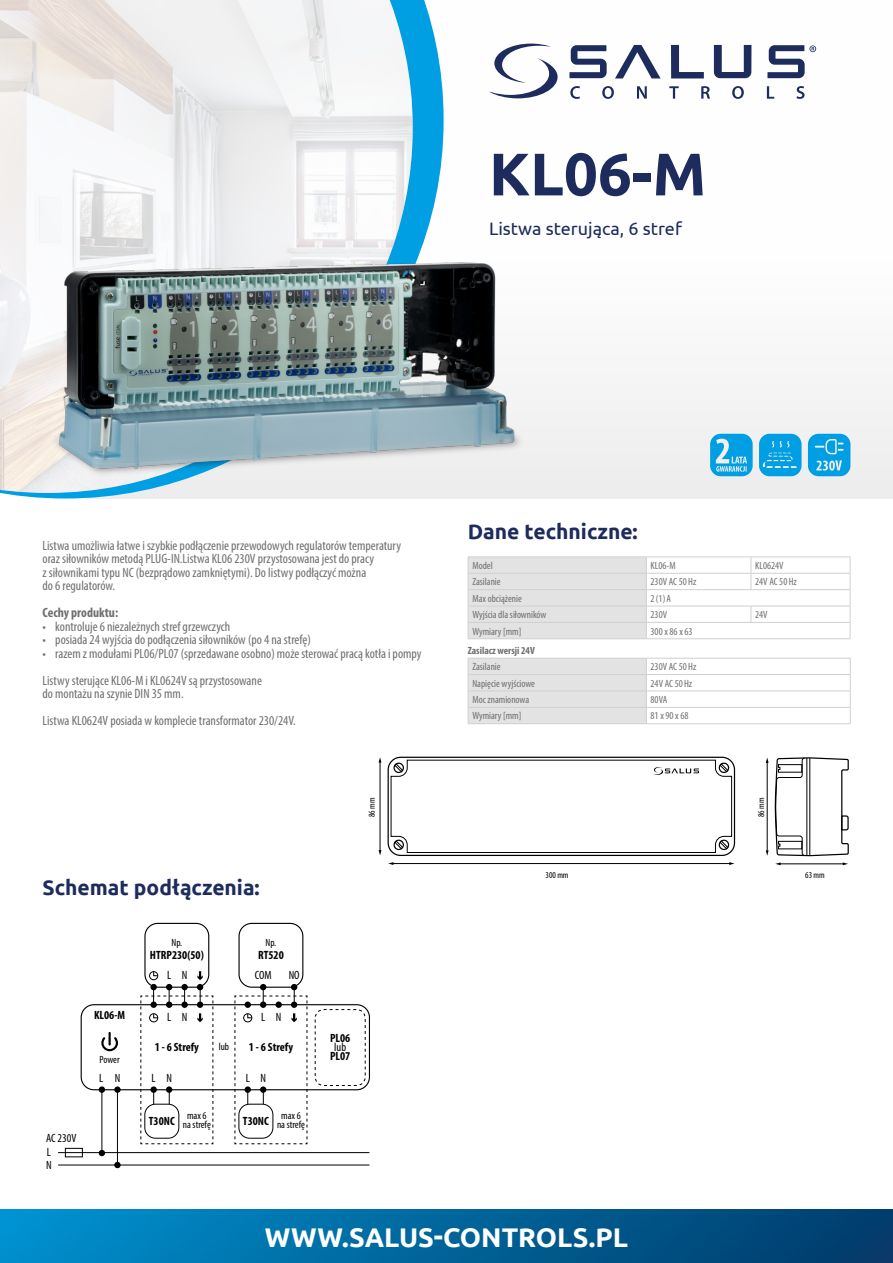
<style>
.page{position:relative;width:893px;height:1263px;background:#fff}
.page>*{position:absolute;margin:0;border:0;box-sizing:border-box;transform-origin:0 0}
.t1{font:700 60px "Ubuntu";color:#1d2c5d}
.t2{font:700 27px "Ubuntu";color:#fff}
.t3{font:700 21px "Ubuntu";color:#1d2c5d}
.t4{font:18px "Ubuntu";color:#1d2c5d}
.t5{font:condensed 13.5px/13.5px "Myriad Pro";color:#706f6f}
.t6{font:700 condensed 13.5px "Myriad Pro";color:#706f6f}
.t7{font:700 condensed 12px "Myriad Pro";color:#000}
.t8{font:condensed 12px "Myriad Pro";color:#000}
.t9{font:condensed 10.5px "Myriad Pro";color:#706f6f}
.t10{font:condensed 10.5px "Myriad Pro";color:#000}
.t11{font:700 condensed 10.5px "Myriad Pro";color:#706f6f}
.t12{font:condensed 9px "Myriad Pro";color:#000}
</style>
<div class="page">
<div style="left:0;top:1209px;width:893px;height:54px;background:linear-gradient(to right,#0091cf,#013a69)"></div>
<div style="left:86px;top:0;width:807px;height:498px;background:linear-gradient(to bottom,#fff,#f1f1f1)"></div>
<svg style="left:1px;top:0;width:443px;height:498px;background:#54bce8"></svg>
<img style="left:0;top:0;width:413px;height:493px">
<svg style="left:569px;top:45px;width:38px;height:33px"></svg>
<svg style="left:767px;top:45px;width:49px;height:33px"></svg>
<svg style="left:714px;top:45px;width:37px;height:33px"></svg>
<svg style="left:615px;top:45px;width:46px;height:33px"></svg>
<svg style="left:671px;top:45px;width:33px;height:33px"></svg>
<svg style="left:489px;top:44px;width:69px;height:54px"></svg>
<svg style="left:570px;top:86px;width:10px;height:13px"></svg>
<svg style="left:602px;top:86px;width:12px;height:13px"></svg>
<svg style="left:637px;top:86px;width:10px;height:13px"></svg>
<svg style="left:669px;top:86px;width:10px;height:13px"></svg>
<svg style="left:701px;top:86px;width:9px;height:13px"></svg>
<svg style="left:732px;top:86px;width:12px;height:13px"></svg>
<svg style="left:767px;top:86px;width:7px;height:13px"></svg>
<svg style="left:796px;top:86px;width:8px;height:13px"></svg>
<img style="left:43px;top:211px;width:495px;height:277px">
<svg style="left:759px;top:434px;width:42px;height:42px;background:#1ca8e4"></svg>
<svg style="left:710px;top:434px;width:43px;height:42px;background:#39b2e5"></svg>
<svg style="left:808px;top:434px;width:42px;height:42px;background:#29ace5"></svg>
<hr style="left:58px;top:1152px;width:311px;height:1px;background:#000">
<div style="left:65px;top:1148px;width:18px;height:9px;border:1px solid #000"></div>
<div style="left:81px;top:1004px;width:289px;height:86px;border:1px solid #000;border-radius:13px"></div>
<hr style="left:58px;top:1164px;width:311px;height:1px;background:#000">
<svg style="left:99px;top:1150px;width:6px;height:6px"></svg>
<hr style="left:102px;top:1090px;width:1px;height:63px;background:#000">
<div style="left:99px;top:1086px;width:6px;height:7px;background:#000;border-radius:50%"></div>
<svg style="left:114px;top:1086px;width:7px;height:7px"></svg>
<div style="left:114px;top:1162px;width:7px;height:6px;background:#000;border-radius:50%"></div>
<hr style="left:117px;top:1090px;width:1px;height:75px;background:#000">
<svg style="left:101px;top:1032px;width:17px;height:19px"></svg>
<div style="left:144px;top:923px;width:65px;height:65px;border:1px solid #000;border-radius:13px"></div>
<svg style="left:140px;top:971px;width:74px;height:173px"></svg>
<div style="left:238px;top:923px;width:65px;height:65px;border:1px solid #000;border-radius:13px"></div>
<svg style="left:235px;top:984px;width:73px;height:160px"></svg>
<div style="left:315px;top:1009px;width:51px;height:77px;border:1px dashed #000;border-radius:9px"></div>
<hr style="left:380px;top:762px;width:1px;height:89px;background:#000">
<hr style="left:392px;top:863px;width:338px;height:1px;background:#000">
<div style="left:388px;top:757px;width:347px;height:99px;border:1px solid #000;border-radius:13px"></div>
<svg style="left:390px;top:759px;width:342px;height:94px"></svg>
<svg style="left:766px;top:757px;width:83px;height:108px"></svg>
<hr style="left:646px;top:674px;width:204px;height:1px;background:#d0d0d0">
<hr style="left:646px;top:691px;width:204px;height:1px;background:#d0d0d0">
<hr style="left:646px;top:707px;width:204px;height:1px;background:#d0d0d0">
<svg style="left:468px;top:658px;width:179px;height:65px;background:#e1e1e1"></svg>
<hr style="left:468px;top:723px;width:178px;height:1px;background:#d0d0d0">
<hr style="left:646px;top:658px;width:204px;height:1px;background:#d0d0d0">
<svg style="left:850px;top:658px;width:1px;height:65px"></svg>
<hr style="left:646px;top:723px;width:204px;height:1px;background:#d0d0d0">
<hr style="left:646px;top:589px;width:105px;height:1px;background:#d0d0d0">
<hr style="left:751px;top:589px;width:99px;height:1px;background:#d0d0d0">
<hr style="left:646px;top:606px;width:105px;height:1px;background:#d0d0d0">
<hr style="left:751px;top:606px;width:99px;height:1px;background:#d0d0d0">
<hr style="left:646px;top:622px;width:105px;height:1px;background:#d0d0d0">
<hr style="left:751px;top:622px;width:99px;height:1px;background:#d0d0d0">
<hr style="left:646px;top:573px;width:105px;height:1px;background:#d0d0d0">
<hr style="left:751px;top:573px;width:99px;height:1px;background:#d0d0d0">
<svg style="left:751px;top:557px;width:1px;height:32px"></svg>
<svg style="left:751px;top:606px;width:1px;height:16px"></svg>
<hr style="left:468px;top:556px;width:178px;height:1px;background:#d0d0d0">
<hr style="left:646px;top:556px;width:105px;height:1px;background:#d0d0d0">
<hr style="left:751px;top:556px;width:99px;height:1px;background:#d0d0d0">
<svg style="left:468px;top:557px;width:179px;height:81px;background:#e1e1e1"></svg>
<svg style="left:850px;top:557px;width:1px;height:81px"></svg>
<hr style="left:468px;top:638px;width:178px;height:1px;background:#d0d0d0">
<hr style="left:646px;top:638px;width:105px;height:1px;background:#d0d0d0">
<hr style="left:751px;top:638px;width:99px;height:1px;background:#d0d0d0">
<h1 class="t1" style="left:489px;top:138px;width:219px">KL06-M</h1>
<h3 class="t4" style="left:489px;top:218px;width:194px">Listwa sterująca, 6 stref</h3>
<p class="t5" style="left:43px;top:538px;width:360px">Listwa umożliwia łatwe i szybkie podłączenie przewodowych regulatorów temperatury oraz siłowników metodą PLUG-IN.Listwa KL06 230V przystosowana jest do pracy<br>z siłownikami typu NC (bezprądowo zamkniętymi). Do listwy podłączyć można<br>do 6 regulatorów.</p>
<p class="t6" style="left:43px;top:604px;width:77px">Cechy produktu:</p>
<p class="t5" style="left:43px;top:619px;width:189px">• kontroluje 6 niezależnych stref grzewczych</p>
<p class="t5" style="left:43px;top:633px;width:270px">• posiada 24 wyjścia do podłączenia siłowników (po 4 na strefę)</p>
<p class="t5" style="left:43px;top:639px;width:380px;line-height:27px">• razem z modułami PL06/PL07 (sprzedawane osobno) może sterować pracą kotła i pompy<br>Listwy sterujące KL06-M i KL0624V są przystosowane</p>
<p class="t5" style="left:43px;top:680px;width:255px;line-height:27px">do montażu na szynie DIN 35 mm.<br>Listwa KL0624V posiada w komplecie transformator 230/24V.</p>
<h3 class="t3" style="left:43px;top:875px;width:219px">Schemat podłączenia:</h3>
<p class="t7" style="left:94px;top:1007px;width:33px">KL06-M</p>
<p class="t10" style="left:100px;top:1053px;width:22px">Power</p>
<p class="t8" style="left:99px;top:1071px;width:6px">L</p>
<p class="t8" style="left:115px;top:1071px;width:7px">N</p>
<p class="t8" style="left:46px;top:1130px;width:32px">AC 230V</p>
<p class="t8" style="left:47px;top:1145px;width:6px">L</p>
<p class="t8" style="left:46px;top:1157px;width:7px">N</p>
<p class="t10" style="left:171px;top:936px;width:12px">Np.</p>
<p class="t10" style="left:266px;top:936px;width:12px">Np.</p>
<p class="t8" style="left:167px;top:968px;width:22px">L N</p>
<p class="t7" style="left:150px;top:947px;width:55px">HTRP230(50)</p>
<p class="t7" style="left:258px;top:947px;width:27px">RT520</p>
<p class="t8" style="left:255px;top:968px;width:18px">COM</p>
<p class="t8" style="left:289px;top:968px;width:12px">NO</p>
<p class="t8" style="left:167px;top:1010px;width:22px">L N</p>
<p class="t8" style="left:261px;top:1010px;width:22px">L N</p>
<p class="t7" style="left:155px;top:1039px;width:46px">1 - 6 Strefy</p>
<p class="t10" style="left:219px;top:1040px;width:12px">lub</p>
<p class="t7" style="left:249px;top:1039px;width:46px">1 - 6 Strefy</p>
<p class="t8" style="left:152px;top:1071px;width:22px">L N</p>
<p class="t8" style="left:246px;top:1071px;width:22px">L N</p>
<p class="t7" style="left:149px;top:1113px;width:59px">T30NC <sup>max</sup> <sup>6</sup></p>
<p class="t10" style="left:183px;top:1119px;width:29px">na strefę</p>
<p class="t7" style="left:243px;top:1113px;width:59px">T30NC <sup>max</sup> <sup>6</sup></p>
<p class="t10" style="left:277px;top:1119px;width:29px">na strefę</p>
<p class="t12" style="left:366px;top:817px;width:21px;rotate:-90deg">86 mm</p>
<p class="t7" style="left:330px;top:1030px;width:22px">PL06</p>
<p class="t8" style="left:334px;top:1040px;width:13px">lub</p>
<p class="t7" style="left:330px;top:1048px;width:22px">PL07</p>
<h3 class="t3" style="left:468px;top:519px;width:172px">Dane techniczne:</h3>
<p class="t9" style="left:472px;top:559px;width:22px">Model</p>
<p class="t9" style="left:651px;top:559px;width:27px">KL06-M</p>
<p class="t9" style="left:755px;top:559px;width:30px">KL0624V</p>
<p class="t9" style="left:472px;top:576px;width:30px">Zasilanie</p>
<p class="t9" style="left:651px;top:576px;width:47px">230V AC 50 Hz</p>
<p class="t9" style="left:755px;top:576px;width:43px">24V AC 50 Hz</p>
<p class="t9" style="left:472px;top:592px;width:51px">Max obciążenie</p>
<p class="t9" style="left:651px;top:592px;width:22px">2(1)A</p>
<p class="t9" style="left:472px;top:608px;width:76px">Wyjścia dla siłowników</p>
<p class="t9" style="left:651px;top:608px;width:18px">230V</p>
<p class="t9" style="left:755px;top:608px;width:14px">24V</p>
<p class="t9" style="left:472px;top:625px;width:51px">Wymiary [mm]</p>
<p class="t9" style="left:651px;top:625px;width:44px">300 x 86 x 63</p>
<p class="t11" style="left:468px;top:644px;width:69px">Zasilacz wersji 24V</p>
<p class="t9" style="left:472px;top:660px;width:30px">Zasilanie</p>
<p class="t9" style="left:651px;top:660px;width:47px">230V AC 50 Hz</p>
<p class="t9" style="left:472px;top:677px;width:64px">Napięcie wyjściowe</p>
<p class="t9" style="left:651px;top:677px;width:43px">24V AC 50 Hz</p>
<p class="t9" style="left:472px;top:693px;width:58px">Moc znamionowa</p>
<p class="t9" style="left:651px;top:693px;width:18px">80VA</p>
<p class="t9" style="left:472px;top:710px;width:51px">Wymiary [mm]</p>
<p class="t9" style="left:651px;top:710px;width:39px">81 x 90 x 68</p>
<p class="t12" style="left:756px;top:817px;width:21px;rotate:-90deg">86 mm</p>
<p class="t12" style="left:546px;top:869px;width:24px">300 mm</p>
<p class="t12" style="left:805px;top:869px;width:21px">63 mm</p>
<h2 class="t2" style="left:265px;top:1220px;width:365px">WWW.SALUS-CONTROLS.PL</h2>
</div>
